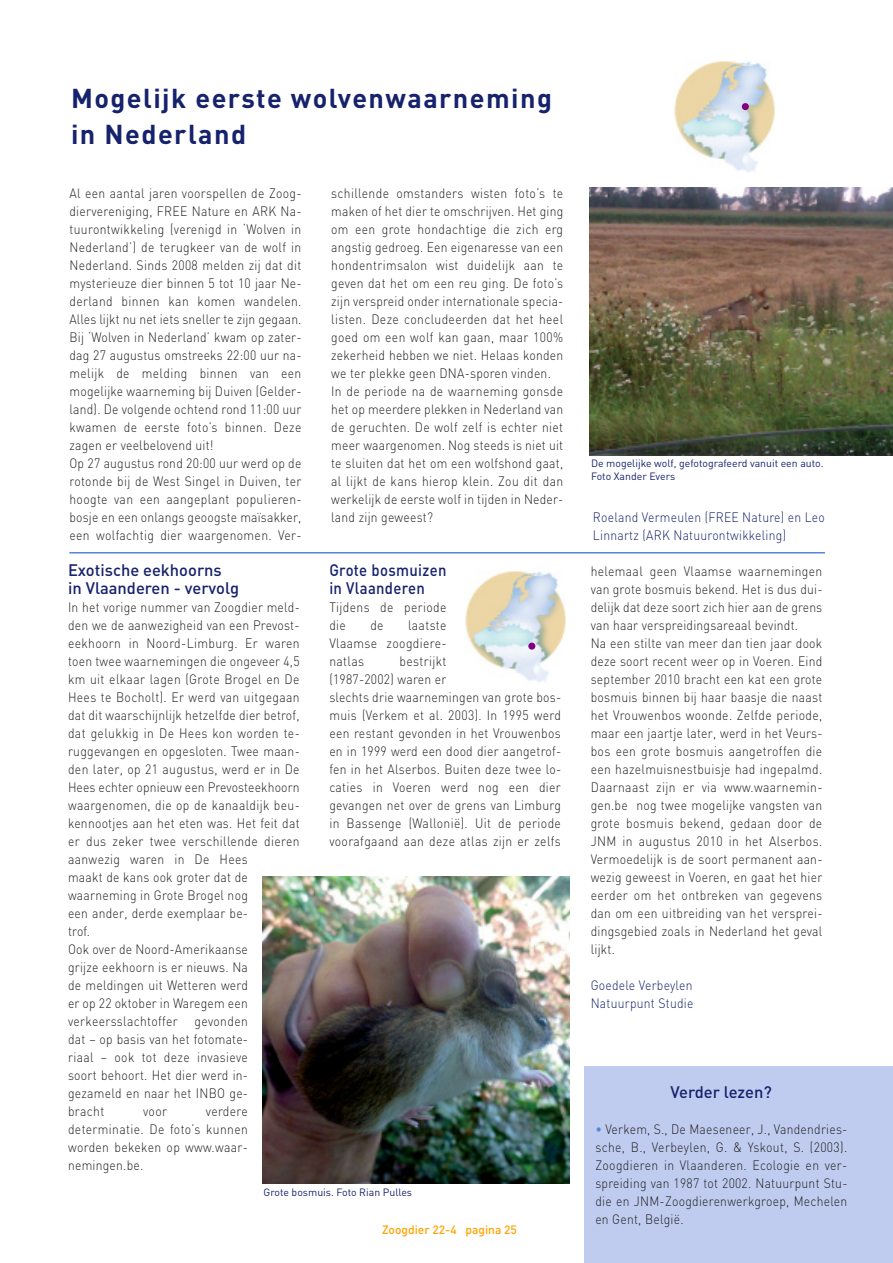
<style>
.page{position:relative;width:893px;height:1263px;background:#fff}
.page>*{position:absolute;margin:0;border:0;box-sizing:border-box;transform-origin:0 0}
.t1{font:700 27px/36px "DIN";letter-spacing:.055em;color:#16226c}
.t2{font:500 16.5px/18px "DIN";color:#16226c}
.t3{font:500 16.5px/18px "DIN";letter-spacing:.02em;color:#16226c;scale:.9 1}
.t4{font:300 13.5px/18px "DIN";letter-spacing:.02em;color:#231f20;scale:.9 1}
.t5{font:300 13.5px/18px "DIN";letter-spacing:.02em;color:#16226c;scale:.9 1}
.t6{font:500 12px "DIN";color:#ffa300}
.t7{font:10.5px/12.6px "DIN";color:#16226c}
.s1{color:#5684d6}
</style>
<div class="page">
<img style="left:674px;top:61px;width:101px;height:111px">
<div style="left:742px;top:103px;width:7px;height:7px;background:#800080;border-radius:50%"></div>
<hr style="left:69px;top:552px;width:756px;height:1px;background:#5684d6">
<img style="left:465px;top:571px;width:101px;height:111px">
<img style="left:589px;top:187px;width:304px;height:269px">
<img style="left:263px;top:876px;width:307px;height:308px">
<div style="left:584px;top:1066px;width:309px;height:197px;background:#bfccf0"></div>
<div style="left:528px;top:643px;width:7px;height:7px;background:#800080;border-radius:50%"></div>
<h1 class="t1" style="left:71px;top:83px;width:482px">Mogelijk eerste wolvenwaarneming in Nederland</h1>
<p class="t4" style="left:69px;top:186px;width:260px">Al een aantal jaren voorspellen de Zoog&shy;diervereniging, FREE Nature en ARK Na&shy;tuurontwikkeling (verenigd in ‘Wolven in Nederland’) de terugkeer van de wolf in Nederland. Sinds 2008 melden zij dat dit mysterieuze dier binnen 5 tot 10 jaar Ne&shy;derland binnen kan komen wandelen.<br>Alles lijkt nu net iets sneller te zijn gegaan.<br>Bij ‘Wolven in Nederland’ kwam op zater&shy;dag 27 augustus omstreeks 22:00 uur na&shy;melijk de melding binnen van een mogelijke waarneming bij Duiven (Gelder&shy;land). De volgende ochtend rond 11:00 uur kwamen de eerste foto’s binnen. Deze zagen er veelbelovend uit!<br>Op 27 augustus rond 20:00 uur werd op de rotonde bij de West Singel in Duiven, ter hoogte van een aangeplant populieren&shy;bosje en een onlangs geoogste maïsakker, een wolfachtig dier waargenomen. Ver-</p>
<p class="t4" style="left:331px;top:186px;width:260px">schillende omstanders wisten foto’s te maken of het dier te omschrijven. Het ging om een grote hondachtige die zich erg angstig gedroeg. Een eigenaresse van een hondentrimsalon wist duidelijk aan te geven dat het om een reu ging. De foto’s zijn verspreid onder internationale specia&shy;listen. Deze concludeerden dat het heel goed om een wolf kan gaan, maar 100% zekerheid hebben we niet. Helaas konden we ter plekke geen DNA-sporen vinden.<br>In de periode na de waarneming gonsde het op meerdere plekken in Nederland van de geruchten. De wolf zelf is echter niet meer waargenomen. Nog steeds is niet uit te sluiten dat het om een wolfshond gaat, al lijkt de kans hierop klein. Zou dit dan werkelijk de eerste wolf in tijden in Neder&shy;land zijn geweest?</p>
<p class="t2" style="left:68px;top:563px;width:173px">Exotische eekhoorns in Vlaanderen - vervolg</p>
<p class="t4" style="left:68px;top:600px;width:259px">In het vorige nummer van Zoogdier meld&shy;den we de aanwezigheid van een Prevost&shy;eekhoorn in Noord-Limburg. Er waren toen twee waarnemingen die ongeveer 4,5 km uit elkaar lagen (Grote Brogel en De<br>Hees te Bocholt). Er werd van uitgegaan dat dit waarschijnlijk hetzelfde dier betrof, dat gelukkig in De Hees kon worden te&shy;ruggevangen en opgesloten. Twee maan&shy;den later, op 21 augustus, werd er in De<br>Hees echter opnieuw een Prevosteekhoorn waargenomen, die op de kanaaldijk beu&shy;kennootjes aan het eten was. Het feit dat er dus zeker twee verschillende dieren aanwezig waren in De Hees<br>maakt de kans ook groter dat de waarneming in Grote Brogel nog<br>een ander, derde exemplaar be-<br>trof.<br>Ook over de Noord-Amerikaanse<br>grijze eekhoorn is er nieuws. Na<br>de meldingen uit Wetteren werd<br>er op 22 oktober in Waregem een verkeersslachtoffer gevonden<br>dat – op basis van het fotomate-<br>riaal – ook tot deze invasieve<br>soort behoort. Het dier werd in&shy;gezameld en naar het INBO ge-<br>bracht</p>
<p class="t4" style="left:68px;top:1104px;width:202px;text-align:justify;text-indent:138px">verdere determinatie. De foto’s kunnen worden bekeken op www.waar&shy;nemingen.be.</p>
<p class="t4" style="left:143px;top:1104px;width:28px">voor</p>
<p class="t3" style="left:329px;top:563px;width:132px">Grote bosmuizen in Vlaanderen</p>
<p class="t4" style="left:329px;top:600px;width:132px">Tijdens de periode die</p>
<p class="t4" style="left:329px;top:618px;width:132px;text-align:justify;text-indent:79px">laatste Vlaamse zoogdiere&shy;natlas</p>
<p class="t4" style="left:370px;top:618px;width:16px">de</p>
<p class="t4" style="left:329px;top:654px;width:259px;text-indent:70px">bestrijkt<br>(1987-2002) waren er<br>slechts drie waarnemingen van grote bos&shy;muis (Verkem et al. 2003). In 1995 werd een restant gevonden in het Vrouwenbos en in 1999 werd een dood dier aangetrof&shy;fen in het Alserbos. Buiten deze twee lo&shy;caties in Voeren werd nog een dier gevangen net over de grens van Limburg in Bassenge (Wallonië). Uit de periode voorafgaand aan deze atlas zijn er zelfs</p>
<p class="t7" style="left:264px;top:1187px;width:150px">Grote bosmuis. Foto Rian Pulles</p>
<p class="t6" style="left:382px;top:1226px;width:136px">Zoogdier 22-4 pagina 25</p>
<p class="t7" style="left:591px;top:458px;width:234px">De mogelijke wolf, gefotografeerd vanuit een auto.<br>Foto Xander Evers</p>
<p class="t5" style="left:593px;top:510px;width:259px">Roeland Vermeulen (FREE Nature) en Leo<br>Linnartz (ARK Natuurontwikkeling)</p>
<p class="t4" style="left:591px;top:564px;width:259px">helemaal geen Vlaamse waarnemingen van grote bosmuis bekend. Het is dus dui&shy;delijk dat deze soort zich hier aan de grens van haar verspreidingsareaal bevindt.<br>Na een stilte van meer dan tien jaar dook deze soort recent weer op in Voeren. Eind september 2010 bracht een kat een grote bosmuis binnen bij haar baasje die naast het Vrouwenbos woonde. Zelfde periode, maar een jaartje later, werd in het Veurs&shy;bos een grote bosmuis aangetroffen die een hazelmuisnestbuisje had ingepalmd.<br>Daarnaast zijn er via www.waarnemin&shy;gen.be nog twee mogelijke vangsten van grote bosmuis bekend, gedaan door de JNM in augustus 2010 in het Alserbos.<br>Vermoedelijk is de soort permanent aan&shy;wezig geweest in Voeren, en gaat het hier eerder om het ontbreken van gegevens dan om een uitbreiding van het versprei&shy;dingsgebied zoals in Nederland het geval lijkt.</p>
<p class="t5" style="left:591px;top:978px;width:116px">Goedele Verbeylen<br>Natuurpunt Studie</p>
<p class="t2" style="left:671px;top:1084px;width:103px">Verder lezen?</p>
<p class="t4" style="left:595px;top:1122px;width:282px;text-align:justify"><span class="s1">•</span> Verkem, S., De Maeseneer, J., Vandendries&shy;sche, B., Verbeylen, G. &amp; Yskout, S. (2003).<br>Zoogdieren in Vlaanderen. Ecologie en ver&shy;spreiding van 1987 tot 2002. Natuurpunt Stu&shy;die en JNM-Zoogdierenwerkgroep, Mechelen en Gent, België.</p>
</div>
